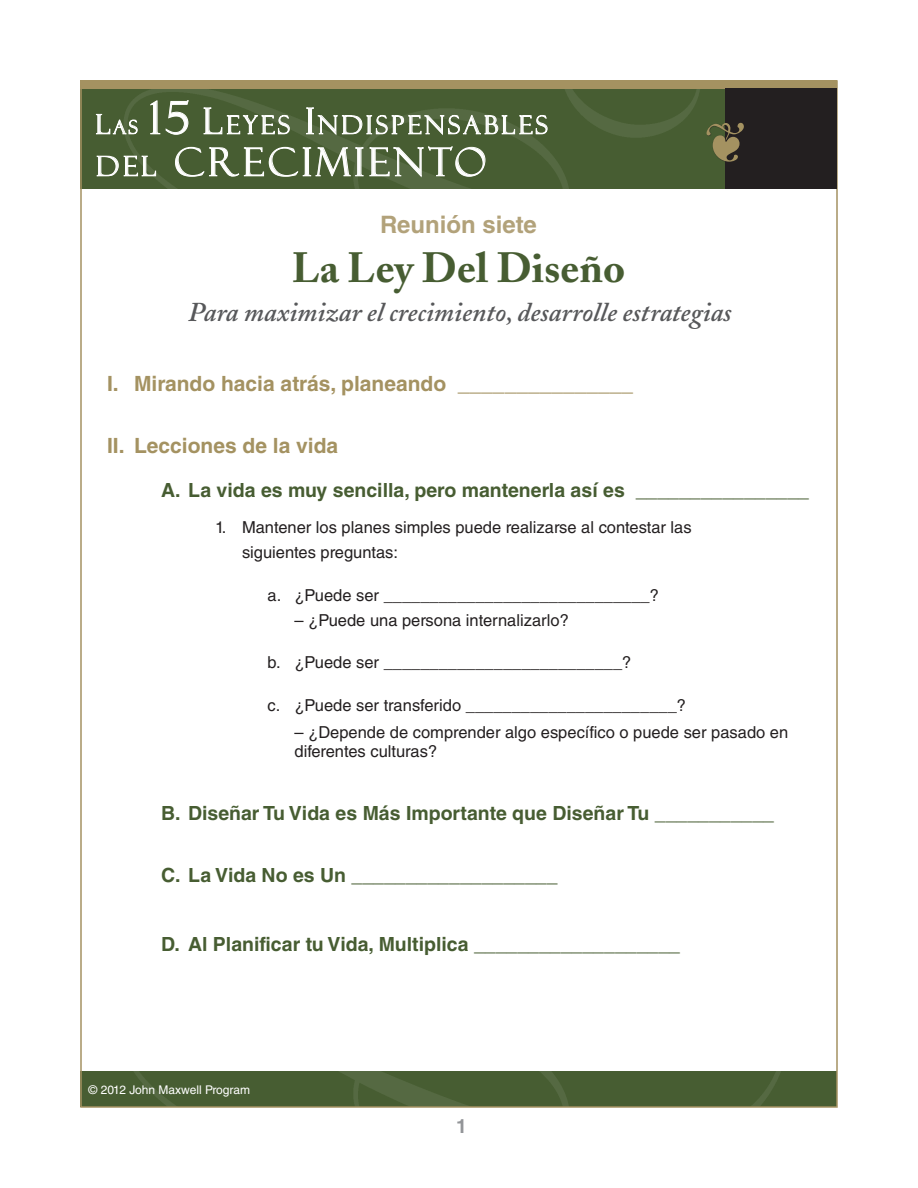
<style>
.page{position:relative;width:918px;height:1188px;background:#fff}
.page>*{position:absolute;margin:0;border:0;box-sizing:border-box;transform-origin:0 0}
.t1{font:700 42px "Adobe Caslon";color:#475d32}
.t2{font:39px "Felix Titling MT Std";letter-spacing:.1em;color:#fff}
.Quote_Centered{font:italic 600 27px "Adobe Caslon";color:#57585a}
.t3{font:25.2px "Felix Titling MT Std";letter-spacing:.13em;color:#fff}
.Chapter{font:700 24px "Helvetica LT Std";color:#b2a27a}
.Roman_Numeral_GOLD{font:700 21px "Helvetica LT Std";color:#a49261}
.Indent_BOLD_green{font:700 19.5px "Helvetica LT Std";color:#475d32}
.t4{font:700 19.5px "Helvetica LT Std";color:#939598}
.t5{font:18.9px "Felix Titling MT Std";color:#fff}
.Triple_Indent{font:16.5px/19.8px "Helvetica LT Std";color:#231f20}
.Doubel_Indent{font:16.5px "Helvetica LT Std";color:#231f20}
.t6{font:12px "Helvetica LT Std";color:#fff}
.s1{font-size:45px}
.s2{font-size:36px}
.s3{font-size:27.3px}
.s4{font-size:27px}
</style>
<div class="page">
<div style="left:80px;top:1071px;width:757px;height:36px;background:#475d32"></div>
<img style="left:134px;top:1071px;width:647px;height:34px">
<div style="left:80px;top:80px;width:757px;height:109px;background:#475d32"></div>
<img style="left:125px;top:89px;width:575px;height:100px">
<div style="left:80px;top:80px;width:757px;height:9px;background:#a49261"></div>
<div style="left:725px;top:89px;width:112px;height:100px;background:#231f20"></div>
<div style="left:707px;top:123px;width:38px;height:40px;background:#231f20;opacity:.75"></div>
<svg style="left:96px;top:114px;width:42px;height:23px"></svg>
<svg style="left:150px;top:100px;width:39px;height:35px"></svg>
<svg style="left:203px;top:107px;width:87px;height:28px"></svg>
<svg style="left:306px;top:107px;width:242px;height:29px"></svg>
<svg style="left:96px;top:155px;width:60px;height:22px"></svg>
<svg style="left:175px;top:146px;width:311px;height:32px"></svg>
<svg style="left:707px;top:123px;width:37px;height:39px"></svg>
<h3 class="t3" style="left:149px;top:110px;width:400px"><span class="s1">15</span> <span class="s2">L</span>EYES <span class="s2">I</span>NDISPENSABLES</h3>
<h2 class="t2" style="left:96px;top:140px;width:392px"><span class="s3">DEL</span> CRECIMIENTO</h2>
<p class="Chapter" style="left:380px;top:210px;width:158px">Reunión siete</p>
<p class="t1" style="left:292px;top:242px;width:335px">La Ley Del Diseño</p>
<p class="Quote_Centered" style="left:188px;top:297px;width:545px">Para maximizar el crecimiento, desarrolle estrategias</p>
<p class="t5" style="left:96px;top:116px;width:43px"><span class="s4">L</span>AS</p>
<p class="Roman_Numeral_GOLD" style="left:107px;top:371px;width:528px">I. Mirando hacia atrás, planeando _______________</p>
<p class="Roman_Numeral_GOLD" style="left:107px;top:433px;width:233px">II. Lecciones de la vida</p>
<p class="Indent_BOLD_green" style="left:161px;top:478px;width:650px">A. La vida es muy sencilla, pero mantenerla así es ________________</p>
<p class="Doubel_Indent" style="left:215px;top:518px;width:478px">1. Mantener los planes simples puede realizarse al contestar las</p>
<p class="Doubel_Indent" style="left:242px;top:543px;width:158px">siguientes preguntas:</p>
<p class="Triple_Indent" style="left:268px;top:585px;width:393px">a. ¿Puede ser _____________________________?</p>
<p class="Triple_Indent" style="left:295px;top:610px;width:276px">– ¿Puede una persona internalizarlo?</p>
<p class="Triple_Indent" style="left:268px;top:653px;width:365px">b. ¿Puede ser __________________________?</p>
<p class="Triple_Indent" style="left:268px;top:695px;width:420px">c. ¿Puede ser transferido _______________________?</p>
<p class="Triple_Indent" style="left:295px;top:722px;width:495px">– ¿Depende de comprender algo específico o puede ser pasado en diferentes culturas?</p>
<p class="Indent_BOLD_green" style="left:161px;top:801px;width:615px">B. Diseñar Tu Vida es Más Importante que Diseñar Tu ___________</p>
<p class="Indent_BOLD_green" style="left:161px;top:863px;width:398px">C. La Vida No es Un ___________________</p>
<p class="Indent_BOLD_green" style="left:161px;top:932px;width:521px">D. Al Planificar tu Vida, Multiplica ___________________</p>
<p class="t6" style="left:89px;top:1083px;width:163px">© 2012 John Maxwell Program</p>
<p class="t4" style="left:456px;top:1114px;width:12px">1</p>
</div>
